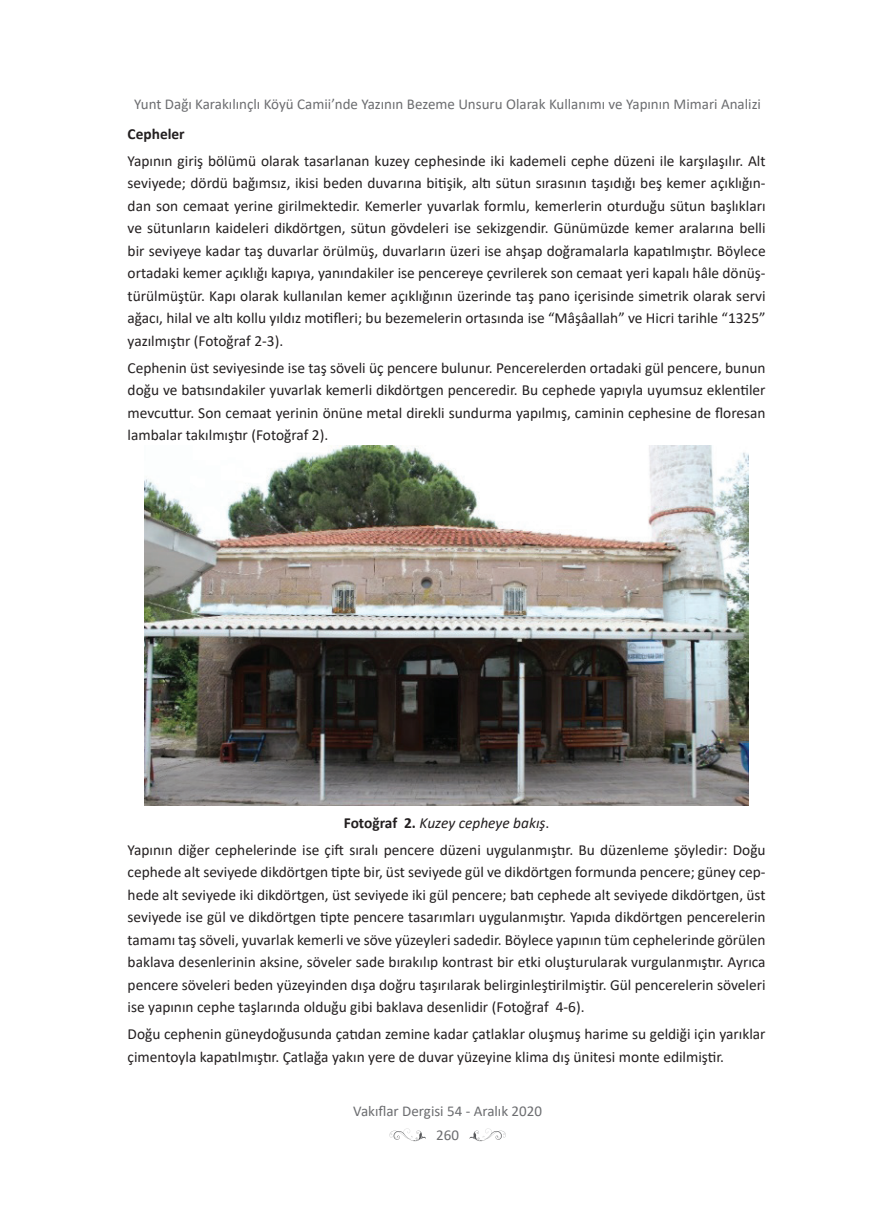
<style>
.page{position:relative;width:872px;height:1212px;background:#fff}
.page>*{position:absolute;margin:0;border:0;box-sizing:border-box;transform-origin:0 0}
.t1{font:15.3px/22.5px "Calibri";color:#231f20;text-align:justify}
.t2{font:700 15.3px "Calibri";color:#231f20}
.t3{font:15px/24px "Calibri";color:#6c6d70;text-align:center}
.s1{font-weight:700}
.s2{font-style:italic}
</style>
<div class="page">
<svg style="left:389px;top:1128px;width:37px;height:14px"></svg>
<svg style="left:469px;top:1128px;width:37px;height:14px"></svg>
<img style="left:145px;top:446px;width:603px;height:360px">
<p class="t3" style="left:134px;top:92px;width:628px">Yunt Dağı Karakılınçlı Köyü Camii’nde Yazının Bezeme Unsuru Olarak Kullanımı ve Yapının Mimari Analizi</p>
<p class="t2" style="left:128px;top:123px;width:59px">Cepheler</p>
<p class="t1" style="left:128px;top:149px;width:639px">Yapının giriş bölümü olarak tasarlanan kuzey cephesinde iki kademeli cephe düzeni ile karşılaşılır. Alt seviyede; dördü bağımsız, ikisi beden duvarına bitişik, altı sütun sırasının taşıdığı beş kemer açıklığın&shy;dan son cemaat yerine girilmektedir. Kemerler yuvarlak formlu, kemerlerin oturduğu sütun başlıkları ve sütunların kaideleri dikdörtgen, sütun gövdeleri ise sekizgendir. Günümüzde kemer aralarına belli bir seviyeye kadar taş duvarlar örülmüş, duvarların üzeri ise ahşap doğramalarla kapatılmıştır. Böylece ortadaki kemer açıklığı kapıya, yanındakiler ise pencereye çevrilerek son cemaat yeri kapalı hâle dönüş&shy;türülmüştür. Kapı olarak kullanılan kemer açıklığının üzerinde taş pano içerisinde simetrik olarak servi ağacı, hilal ve altı kollu yıldız motifleri; bu bezemelerin ortasında ise “Mâşâallah” ve Hicri tarihle “1325” yazılmıştır (Fotoğraf 2-3).</p>
<p class="t1" style="left:128px;top:356px;width:639px">Cephenin üst seviyesinde ise taş söveli üç pencere bulunur. Pencerelerden ortadaki gül pencere, bunun doğu ve batısındakiler yuvarlak kemerli dikdörtgen penceredir. Bu cephede yapıyla uyumsuz eklentiler mevcuttur. Son cemaat yerinin önüne metal direkli sundurma yapılmış, caminin cephesine de floresan lambalar takılmıştır (Fotoğraf 2).</p>
<p class="t1" style="left:128px;top:809px;width:639px;line-height:26.7px;text-align:center"><span class="s1">Fotoğraf 2.</span> <span class="s2">Kuzey cepheye bakış</span>.<br>Yapının diğer cephelerinde ise çift sıralı pencere düzeni uygulanmıştır. Bu düzenleme şöyledir: Doğu</p>
<p class="t1" style="left:128px;top:861px;width:639px">cephede alt seviyede dikdörtgen tipte bir, üst seviyede gül ve dikdörtgen formunda pencere; güney cep&shy;hede alt seviyede iki dikdörtgen, üst seviyede iki gül pencere; batı cephede alt seviyede dikdörtgen, üst seviyede ise gül ve dikdörtgen tipte pencere tasarımları uygulanmıştır. Yapıda dikdörtgen pencerelerin tamamı taş söveli, yuvarlak kemerli ve söve yüzeyleri sadedir. Böylece yapının tüm cephelerinde görülen baklava desenlerinin aksine, söveler sade bırakılıp kontrast bir etki oluşturularak vurgulanmıştır. Ayrıca pencere söveleri beden yüzeyinden dışa doğru taşırılarak belirginleştirilmiştir. Gül pencerelerin söveleri ise yapının cephe taşlarında olduğu gibi baklava desenlidir (Fotoğraf 4-6).</p>
<p class="t1" style="left:128px;top:1022px;width:639px">Doğu cephenin güneydoğusunda çatıdan zemine kadar çatlaklar oluşmuş harime su geldiği için yarıklar çimentoyla kapatılmıştır. Çatlağa yakın yere de duvar yüzeyine klima dış ünitesi monte edilmiştir.</p>
<p class="t3" style="left:353px;top:1098px;width:190px">Vakıflar Dergisi 54 - Aralık 2020<br>260</p>
</div>
